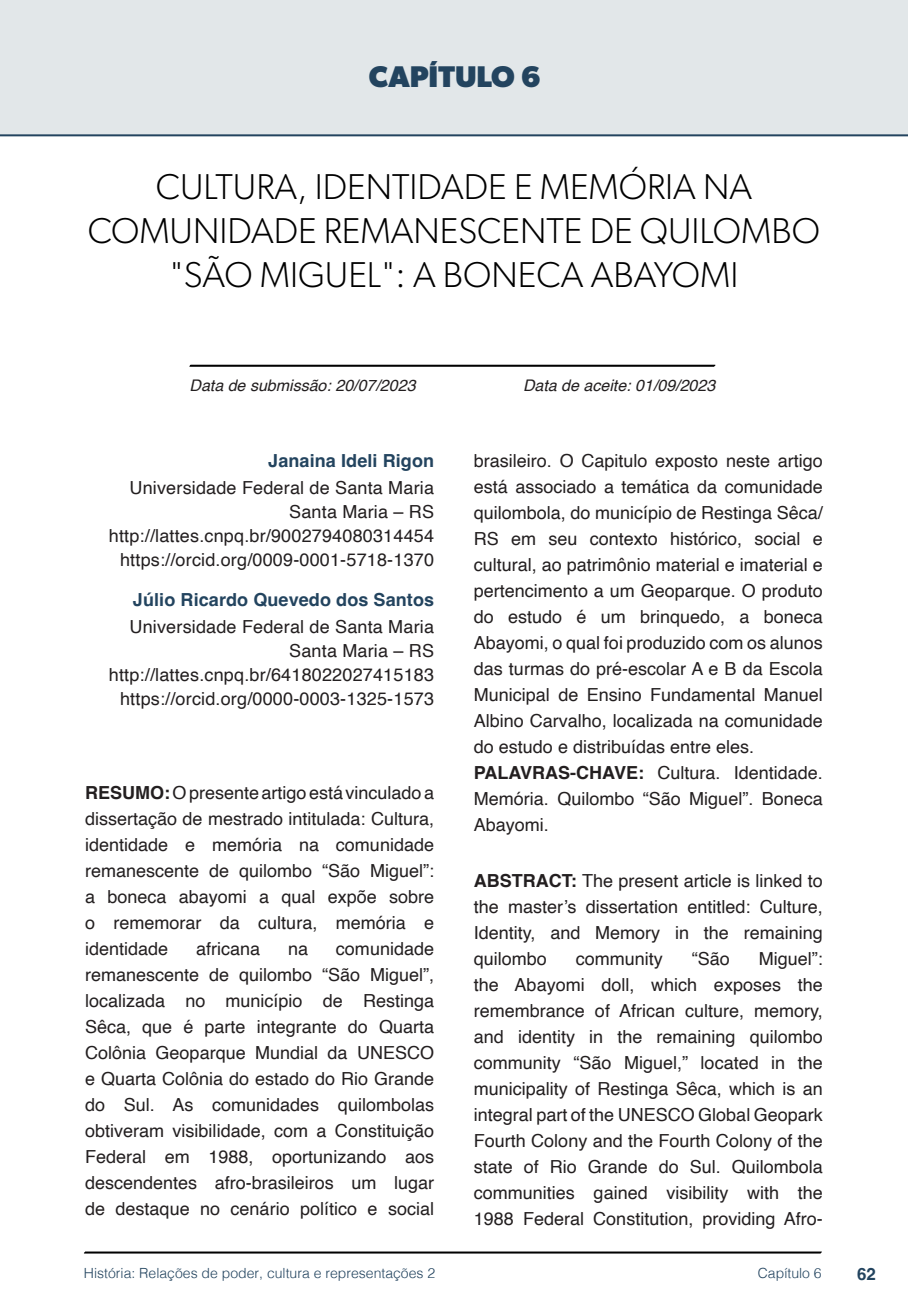
<style>
.page{position:relative;width:908px;height:1304px;background:#fff}
.page>*{position:absolute;margin:0;border:0;box-sizing:border-box;transform-origin:0 0}
.nome_artigos{font:300 36px/44px "Gibson";color:#000;text-align:center}
.capítulos{font:700 30px "Gibson";color:#23445f}
.Resumos_e_PC_TXT{font:18px/26px "Helvetica";color:#231f20;text-align:justify}
.info_autores{font:18px "Helvetica";letter-spacing:.01em;color:#231f20}
.nome_autores{font:700 18px "Helvetica";letter-spacing:.005em;color:#23445f}
.t1{font:700 16.8px "Helvetica";color:#23445f}
.data{font:italic 16px "Helvetica";color:#231f20}
.t2{font:300 14px "Helvetica";color:#23445f}
.s1{font-weight:700}
</style>
<div class="page">
<svg style="left:84px;top:1251px;width:737px;height:3px"></svg>
<div style="left:0;top:0;width:907px;height:136px;background:#e2e7e9"></div>
<svg style="left:189px;top:364px;width:526px;height:3px"></svg>
<div style="left:44px;top:72px;width:68px;height:61px;background:#e2e7e9"></div>
<p class="capítulos" style="left:369px;top:58px;width:173px">CAPÍTULO 6</p>
<p class="nome_artigos" style="left:88px;top:164px;width:733px">CULTURA, IDENTIDADE E MEMÓRIA NA<br>COMUNIDADE REMANESCENTE DE QUILOMBO "SÃO MIGUEL": A BONECA ABAYOMI</p>
<p class="data" style="left:189px;top:373px;width:227px">Data de submissão: 20/07/2023</p>
<p class="nome_autores" style="left:268px;top:450px;width:167px">Janaina Ideli Rigon</p>
<p class="info_autores" style="left:129px;top:474px;width:306px">Universidade Federal de Santa Maria</p>
<p class="info_autores" style="left:289px;top:498px;width:146px">Santa Maria – RS</p>
<p class="info_autores" style="left:109px;top:522px;width:326px">http://lattes.cnpq.br/9002794080314454</p>
<p class="info_autores" style="left:120px;top:546px;width:315px">https://orcid.org/0009-0001-5718-1370</p>
<p class="nome_autores" style="left:133px;top:588px;width:302px">Júlio Ricardo Quevedo dos Santos</p>
<p class="info_autores" style="left:129px;top:613px;width:306px">Universidade Federal de Santa Maria</p>
<p class="info_autores" style="left:289px;top:637px;width:146px">Santa Maria – RS</p>
<p class="info_autores" style="left:109px;top:661px;width:326px">http://lattes.cnpq.br/6418022027415183</p>
<p class="info_autores" style="left:120px;top:685px;width:315px">https://orcid.org/0000-0003-1325-1573</p>
<p class="Resumos_e_PC_TXT" style="left:85px;top:780px;width:350px"><span class="s1">RESUMO:</span> O presente artigo está vinculado a dissertação de mestrado intitulada: Cultura, identidade e memória na comunidade remanescente de quilombo “São Miguel”: a boneca abayomi a qual expõe sobre o rememorar da cultura, memória e identidade</p>
<p class="Resumos_e_PC_TXT" style="left:196px;top:936px;width:66px">africana</p>
<p class="Resumos_e_PC_TXT" style="left:288px;top:936px;width:22px">na</p>
<p class="Resumos_e_PC_TXT" style="left:85px;top:936px;width:350px;text-indent:251px">comunidade remanescente de quilombo “São Miguel”, localizada no município de Restinga Sêca, que é parte integrante do Quarta Colônia Geoparque Mundial da UNESCO e Quarta Colônia do estado do Rio Grande do Sul. As comunidades quilombolas obtiveram visibilidade, com a Constituição Federal em 1988, oportunizando aos descendentes afro-brasileiros um lugar de destaque no cenário político e social</p>
<p class="data" style="left:523px;top:373px;width:194px">Data de aceite: 01/09/2023</p>
<p class="Resumos_e_PC_TXT" style="left:473px;top:448px;width:350px">brasileiro. O Capitulo exposto neste artigo está associado a temática da comunidade quilombola, do município de Restinga Sêca/ RS em seu contexto histórico, social e cultural, ao patrimônio material e imaterial e pertencimento a um Geoparque. O produto do estudo é um brinquedo, a boneca Abayomi, o qual foi produzido com os alunos das turmas do pré-escolar A e B da Escola Municipal de Ensino Fundamental Manuel Albino Carvalho, localizada na comunidade do estudo e distribuídas entre eles.</p>
<p class="Resumos_e_PC_TXT" style="left:473px;top:760px;width:350px"><span class="s1">PALAVRAS-CHAVE:</span> Cultura. Identidade.<br>Memória. Quilombo “São Miguel”. Boneca Abayomi.</p>
<p class="Resumos_e_PC_TXT" style="left:473px;top:868px;width:350px"><span class="s1">ABSTRACT:</span> The present article is linked to the master’s dissertation entitled: Culture, Identity, and Memory in the remaining quilombo</p>
<p class="Resumos_e_PC_TXT" style="left:575px;top:946px;width:89px">community</p>
<p class="Resumos_e_PC_TXT" style="left:691px;top:946px;width:40px">“São</p>
<p class="Resumos_e_PC_TXT" style="left:473px;top:946px;width:350px;text-indent:285px">Miguel”: the Abayomi doll, which exposes the remembrance of African culture, memory, and identity in the remaining quilombo community “São Miguel,” located in the municipality of Restinga Sêca, which is an integral part of the UNESCO Global Geopark Fourth Colony and the Fourth Colony of the state of Rio Grande do Sul. Quilombola communities gained visibility with the 1988 Federal Constitution, providing Afro-</p>
<p class="t2" style="left:84px;top:1261px;width:352px">História: Relações de poder, cultura e representações 2</p>
<p class="t2" style="left:757px;top:1261px;width:65px">Capítulo 6</p>
<p class="t1" style="left:856px;top:1264px;width:20px">62</p>
</div>
